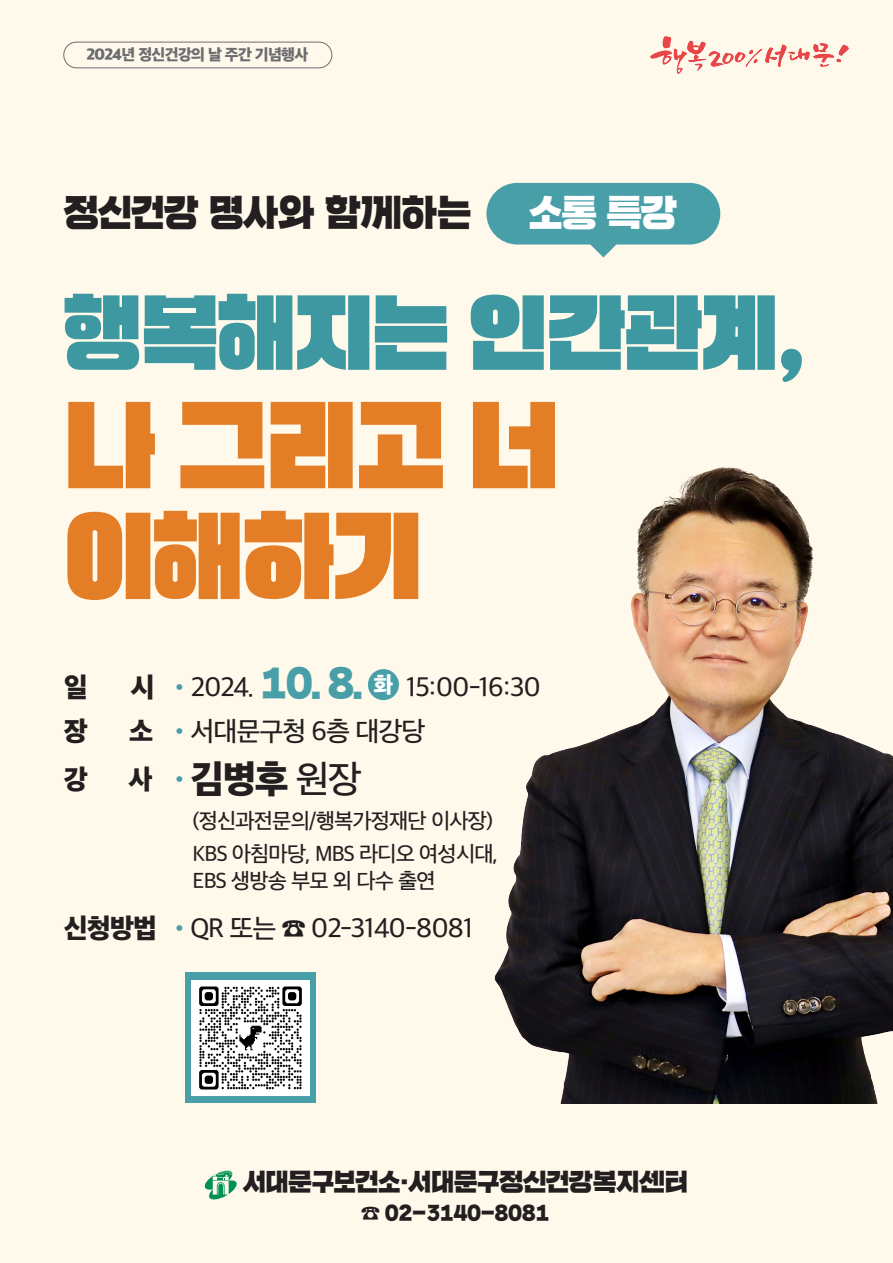
<style>
.page{position:relative;width:893px;height:1263px;background:#fff9eb}
.page>*{position:absolute;margin:0;border:0;box-sizing:border-box;transform-origin:0 0}
.t1{font:95.93px "TT Supersize Bk";letter-spacing:-.02em;color:#e37d26;scale:.95 1}
.t2{font:82.65px "TT Supersize Bk";letter-spacing:-.02em;color:#3d98a2;scale:.95 1}
.t3{font:39px "SD Cheong Ryu";letter-spacing:-.02em;color:#231f20;scale:.95 1}
.t4{font:39px "SD Cheong Ryu";color:#fff}
.t5{font:36.6px "SD Gothic Neoa i Hv";color:#231f20}
.t6{font:26.1px "SD Gothic Neoa e Md";letter-spacing:-.04em;color:#231f20}
.t7{font:26.1px "SD Gothic Neoa i Hv";color:#231f20}
.t8{font:25.8px "SD Cheong Ryu";letter-spacing:-.02em;color:#231f20}
.t9{font:20.92px "SD Gothic Neoa e Md";letter-spacing:-.04em;color:#231f20}
.t10{font:20.1px "SD Cheong Ryu";letter-spacing:-.02em;color:#231f20}
.t11{font:15px "SD Gothic Neoa i Hv";letter-spacing:-.04em;color:#6c6d70}
.s1{font-family:"SD Gothic Neoa i Hv"}
.s2{color:#489fa8}
.s3{font-family:"SD Cheong Ryu";font-size:38.92px;color:#489fa8}
.s4{font-family:"SD Gothic Neoa i Hv";font-size:21.38px;color:#fff}
.s5{font-size:26.1px}
.s6{font-family:"SD Gothic Neoa e Md";font-size:26.1px;color:#489fa8}
.s7{font-family:"SD Gothic Neoa e Md"}
</style>
<div class="page">
<div style="left:63px;top:42px;width:269px;height:26px;border:1px solid #6c6d70;border-radius:13px"></div>
<img style="left:650px;top:36px;width:198px;height:38px">
<svg style="left:204px;top:1170px;width:33px;height:30px"></svg>
<div style="left:368px;top:669px;width:31px;height:31px;background:#489fa8;border-radius:50%"></div>
<div style="left:185px;top:973px;width:130px;height:130px;background:#489fa8"></div>
<img style="left:191px;top:981px;width:118px;height:114px">
<img style="left:494px;top:467px;width:399px;height:636px">
<div style="left:486px;top:183px;width:234px;height:61px;background:#489fa8;border-radius:31px"></div>
<svg style="left:575px;top:244px;width:56px;height:13px"></svg>
<p class="t11" style="left:87px;top:47px;width:223px">2024년 정신건강의 날 주간 기념행사</p>
<p class="t3" style="left:64px;top:192px;width:431px">정신건강 명사와 함께하는</p>
<p class="t4" style="left:529px;top:192px;width:150px">소통 특강</p>
<p class="t2" style="left:64px;top:291px;width:782px">행복해지는 인간관계,</p>
<p class="t1" style="left:64px;top:396px;width:523px">나 그리고 너</p>
<p class="t1" style="left:64px;top:507px;width:379px">이해하기</p>
<p class="t7" style="left:64px;top:674px;width:26px">일</p>
<p class="t6" style="left:131px;top:674px;width:412px"><span class="s1">시</span> <span class="s2">•</span>2024. <span class="s3">10. 8.</span> <span class="s4">화</span> 15:00-16:30</p>
<p class="t7" style="left:64px;top:718px;width:26px">장</p>
<p class="t6" style="left:129px;top:718px;width:298px"><span class="s1">소</span> <span class="s2">•</span>서대문구청 6층 대강당</p>
<p class="t7" style="left:64px;top:766px;width:26px">강</p>
<p class="t5" style="left:129px;top:761px;width:235px"><span class="s5">사</span> <span class="s6">•</span>김병후 <span class="s7">원장</span></p>
<p class="t9" style="left:193px;top:810px;width:302px">(정신과전문의/행복가정재단 이사장)</p>
<p class="t9" style="left:193px;top:843px;width:307px">KBS 아침마당, MBS 라디오 여성시대,</p>
<p class="t9" style="left:193px;top:870px;width:245px">EBS 생방송 부모 외 다수 출연</p>
<p class="t6" style="left:64px;top:915px;width:411px"><span class="s1">신청방법</span> <span class="s2">•</span>QR 또는 ☎ 02-3140-8081</p>
<p class="t8" style="left:243px;top:1168px;width:447px">서대문구보건소·서대문구정신건강복지센터</p>
<p class="t10" style="left:361px;top:1202px;width:190px">☎ 02-3140-8081</p>
</div>
